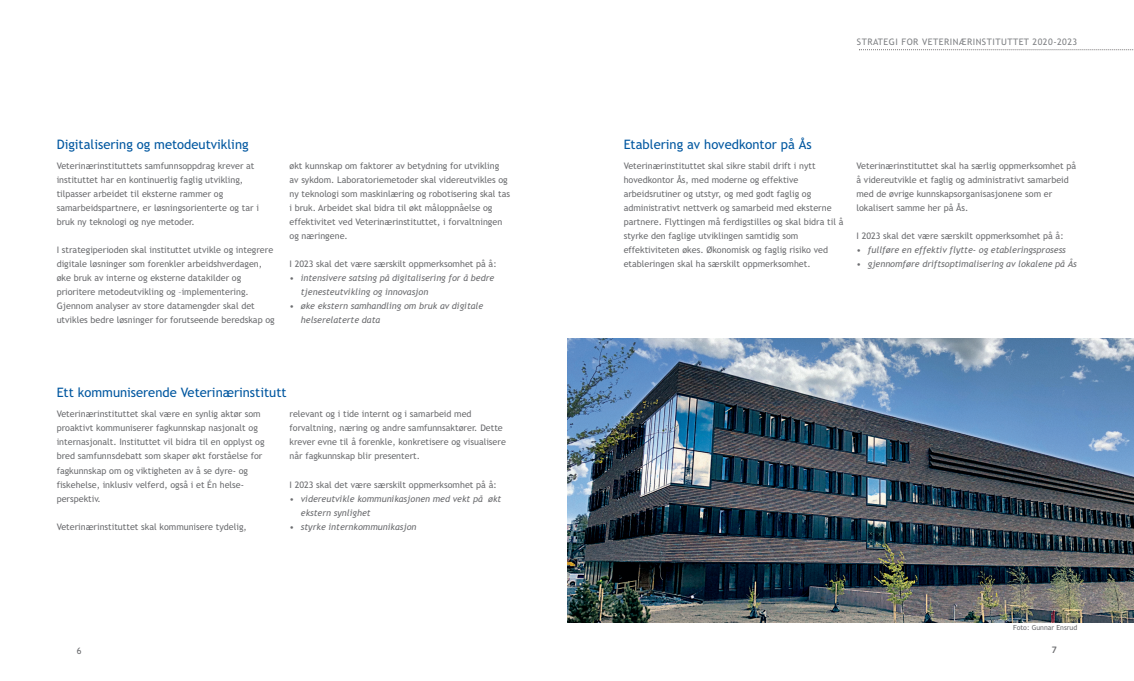
<style>
.page{position:relative;width:1134px;height:681px;background:#fff}
.page>*{position:absolute;margin:0;border:0;box-sizing:border-box;transform-origin:0 0}
.t1{font:13px "Trebuchet MS";color:#0157a0}
.t2{font:9px/14px "Trebuchet MS";color:#6c6d70}
.t3{font:italic 9px/14px "Trebuchet MS";color:#6c6d70}
.t4{font:9px "Trebuchet MS";letter-spacing:.05em;color:#808285}
.t5{font:500 9px "Flama";color:#6c6d70}
.t6{font:7px "Trebuchet MS";color:#6c6d70}
</style>
<div class="page">
<svg style="left:859px;top:49px;width:275px;height:1px"></svg>
<img style="left:567px;top:338px;width:567px;height:284px">
<h1 class="t1" style="left:57px;top:136px;width:193px">Digitalisering og metodeutvikling</h1>
<p class="t2" style="left:57px;top:159px;width:204px">Veterinærinstituttets samfunnsoppdrag krever at instituttet har en kontinuerlig faglig utvikling, tilpasser arbeidet til eksterne rammer og samarbeidspartnere, er løsningsorienterte og tar i bruk ny teknologi og nye metoder.</p>
<p class="t2" style="left:57px;top:243px;width:220px">I strategiperioden skal instituttet utvikle og integrere digitale løsninger som forenkler arbeidshverdagen, øke bruk av interne og eksterne datakilder og prioritere metodeutvikling og –implementering.<br>Gjennom analyser av store datamengder skal det utvikles bedre løsninger for forutseende beredskap og</p>
<p class="t2" style="left:289px;top:159px;width:222px">økt kunnskap om faktorer av betydning for utvikling av sykdom. Laboratoriemetoder skal videreutvikles og ny teknologi som maskinlæring og robotisering skal tas i bruk. Arbeidet skal bidra til økt måloppnåelse og effektivitet ved Veterinærinstituttet, i forvaltningen og næringene.</p>
<p class="t2" style="left:289px;top:257px;width:209px">I 2023 skal det være særskilt oppmerksomhet på å:</p>
<p class="t3" style="left:301px;top:271px;width:195px;text-indent:-11px">• intensivere satsing på digitalisering for å bedre tjenesteutvikling og innovasjon</p>
<p class="t3" style="left:301px;top:299px;width:184px;text-indent:-11px">• øke ekstern samhandling om bruk av digitale helserelaterte data</p>
<h1 class="t1" style="left:57px;top:385px;width:231px">Ett kommuniserende Veterinærinstitutt</h1>
<p class="t2" style="left:57px;top:407px;width:209px">Veterinærinstituttet skal være en synlig aktør som proaktivt kommuniserer fagkunnskap nasjonalt og internasjonalt. Instituttet vil bidra til en opplyst og bred samfunnsdebatt som skaper økt forståelse for fagkunnskap om og viktigheten av å se dyre- og fiskehelse, inklusiv velferd, også i et Én helse&shy;perspektiv.</p>
<p class="t2" style="left:57px;top:519px;width:192px">Veterinærinstituttet skal kommunisere tydelig,</p>
<p class="t2" style="left:289px;top:407px;width:218px">relevant og i tide internt og i samarbeid med forvaltning, næring og andre samfunnsaktører. Dette krever evne til å forenkle, konkretisere og visualisere når fagkunnskap blir presentert.</p>
<p class="t2" style="left:289px;top:477px;width:209px">I 2023 skal det være særskilt oppmerksomhet på å:</p>
<p class="t3" style="left:301px;top:491px;width:202px;text-indent:-11px">• videreutvikle kommunikasjonen med vekt på økt ekstern synlighet</p>
<p class="t3" style="left:289px;top:519px;width:128px">• styrke internkommunikasjon</p>
<p class="t4" style="left:857px;top:37px;width:222px">STRATEGI FOR VETERINÆRINSTITUTTET 2020-2023</p>
<h1 class="t1" style="left:624px;top:136px;width:189px">Etablering av hovedkontor på Ås</h1>
<p class="t2" style="left:624px;top:159px;width:221px">Veterinærinstituttet skal sikre stabil drift i nytt hovedkontor Ås, med moderne og effektive arbeidsrutiner og utstyr, og med godt faglig og administrativt nettverk og samarbeid med eksterne partnere. Flyttingen må ferdigstilles og skal bidra til å styrke den faglige utviklingen samtidig som effektiviteten økes. Økonomisk og faglig risiko ved etableringen skal ha særskilt oppmerksomhet.</p>
<p class="t2" style="left:856px;top:159px;width:221px">Veterinærinstituttet skal ha særlig oppmerksomhet på å videreutvikle et faglig og administrativt samarbeid med de øvrige kunnskapsorganisasjonene som er lokalisert samme her på Ås.</p>
<p class="t2" style="left:856px;top:229px;width:209px">I 2023 skal det være særskilt oppmerksomhet på å:</p>
<p class="t3" style="left:856px;top:243px;width:211px">• fullføre en effektiv flytte- og etableringsprosess</p>
<p class="t3" style="left:856px;top:257px;width:222px">• gjennomføre driftsoptimalisering av lokalene på Ås</p>
<p class="t6" style="left:1013px;top:623px;width:66px">Foto: Gunnar Ensrud</p>
<p class="t2" style="left:77px;top:643px;width:6px">6</p>
<p class="t5" style="left:1052px;top:645px;width:7px">7</p>
</div>
